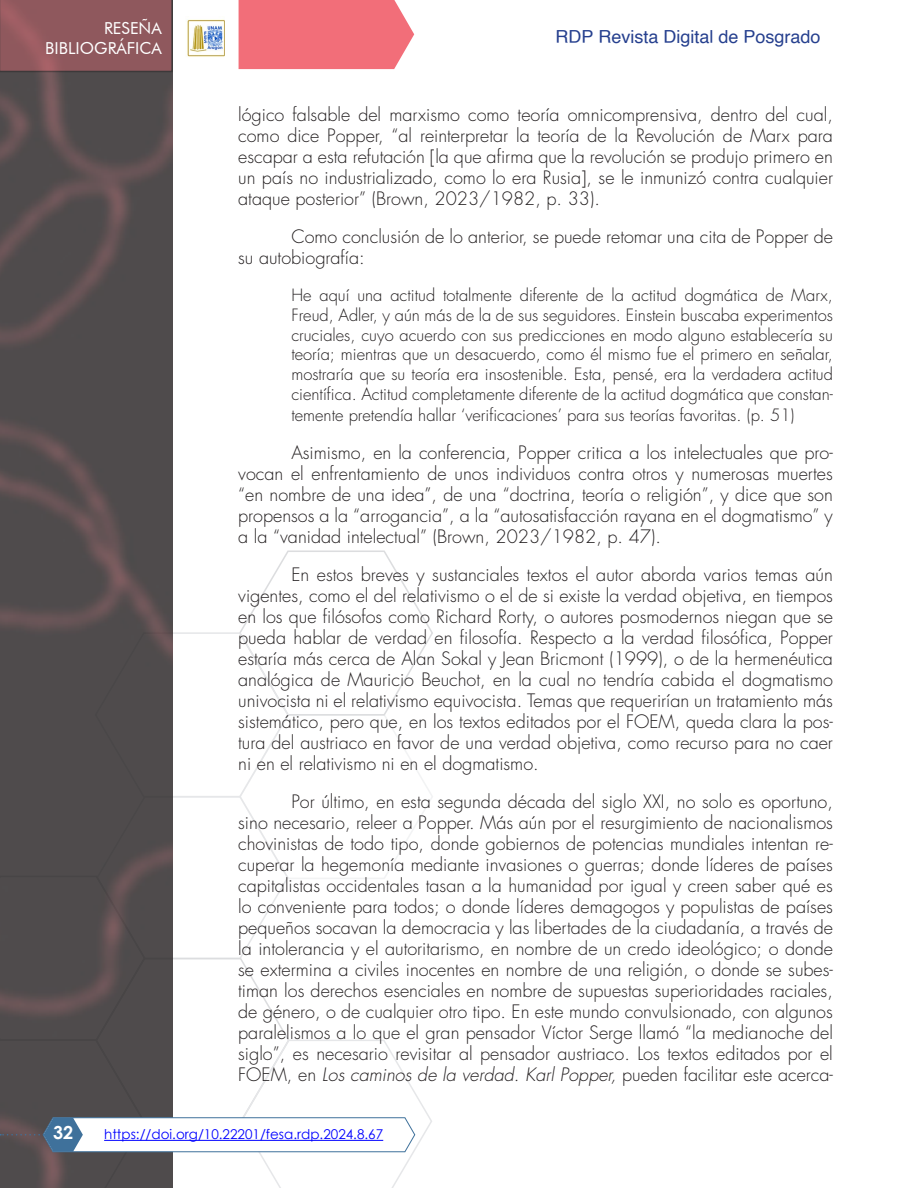
<style>
.page{position:relative;width:918px;height:1188px;background:#fff}
.page>*{position:absolute;margin:0;border:0;box-sizing:border-box;transform-origin:0 0}
.cpo_texto_2do_parraf{font:300 18px/21px "Futura Std";color:#231f20;text-align:justify}
.t1{font:18px "Helvetica";color:#253f8e}
.t2{font:700 18px "Century Gothic";color:#fff}
.cita_larga{font:300 16.5px/20px "Futura Std";color:#231f20;text-align:justify}
.t3{font:16.5px/19.5px "Futura BT";color:#fff;text-align:right}
.t4{font:13.5px "Century Gothic";color:#00f}
.s1{font-style:italic}
</style>
<div class="page">
<img style="left:0;top:72px;width:172px;height:477px">
<div style="left:239px;top:0;width:175px;height:69px;background:#f26e79"></div>
<svg style="left:0;top:0;width:173px;height:72px;background:#8e575c"></svg>
<img style="left:187px;top:19px;width:38px;height:38px">
<svg style="left:0;top:549px;width:433px;height:639px"></svg>
<hr style="left:104px;top:1140px;width:279px;height:1px;background:#00f">
<p class="t3" style="left:45px;top:18px;width:118px">RESEÑA<br>BIBLIOGRÁFICA</p>
<p class="t1" style="left:556px;top:22px;width:267px">RDP Revista Digital de Posgrado</p>
<p class="cpo_texto_2do_parraf" style="left:238px;top:105px;width:596px">lógico falsable del marxismo como teoría omnicomprensiva, dentro del cual, como dice Popper, “al reinterpretar la teoría de la Revolución de Marx para escapar a esta refutación [la que afirma que la revolución se produjo primero en un país no industrializado, como lo era Rusia], se le inmunizó contra cualquier ataque posterior” (Brown, 2023/1982, p. 33).</p>
<p class="cpo_texto_2do_parraf" style="left:238px;top:227px;width:596px;text-indent:53px">Como conclusión de lo anterior, se puede retomar una cita de Popper de su autobiografía:</p>
<p class="cita_larga" style="left:291px;top:285px;width:543px">He aquí una actitud totalmente diferente de la actitud dogmática de Marx, Freud, Adler, y aún más de la de sus seguidores. Einstein buscaba experimentos cruciales, cuyo acuerdo con sus predicciones en modo alguno establecería su teoría; mientras que un desacuerdo, como él mismo fue el primero en señalar, mostraría que su teoría era insostenible. Esta, pensé, era la verdadera actitud científica. Actitud completamente diferente de la actitud dogmática que constan&shy;temente pretendía hallar ‘verificaciones’ para sus teorías favoritas. (p. 51)</p>
<p class="cpo_texto_2do_parraf" style="left:238px;top:442px;width:596px;text-indent:53px">Asimismo, en la conferencia, Popper critica a los intelectuales que pro&shy;vocan el enfrentamiento de unos individuos contra otros y numerosas muertes “en nombre de una idea”, de una “doctrina, teoría o religión”, y dice que son propensos a la “arrogancia”, a la “autosatisfacción rayana en el dogmatismo” y a la “vanidad intelectual” (Brown, 2023/1982, p. 47).</p>
<p class="cpo_texto_2do_parraf" style="left:238px;top:564px;width:596px;text-indent:53px">En estos breves y sustanciales textos el autor aborda varios temas aún vigentes, como el del relativismo o el de si existe la verdad objetiva, en tiempos en los que filósofos como Richard Rorty, o autores posmodernos niegan que se pueda hablar de verdad en filosofía. Respecto a la verdad filosófica, Popper estaría más cerca de Alan Sokal y Jean Bricmont (1999), o de la hermenéutica analógica de Mauricio Beuchot, en la cual no tendría cabida el dogmatismo univocista ni el relativismo equivocista. Temas que requerirían un tratamiento más sistemático, pero que, en los textos editados por el FOEM, queda clara la pos&shy;tura del austriaco en favor de una verdad objetiva, como recurso para no caer ni en el relativismo ni en el dogmatismo.</p>
<p class="cpo_texto_2do_parraf" style="left:238px;top:791px;width:596px;text-indent:53px">Por último, en esta segunda década del siglo XXI, no solo es oportuno, sino necesario, releer a Popper. Más aún por el resurgimiento de nacionalismos chovinistas de todo tipo, donde gobiernos de potencias mundiales intentan re&shy;cuperar la hegemonía mediante invasiones o guerras; donde líderes de países capitalistas occidentales tasan a la humanidad por igual y creen saber qué es lo conveniente para todos; o donde líderes demagogos y populistas de países pequeños socavan la democracia y las libertades de la ciudadanía, a través de la intolerancia y el autoritarismo, en nombre de un credo ideológico; o donde se extermina a civiles inocentes en nombre de una religión, o donde se subes&shy;timan los derechos esenciales en nombre de supuestas superioridades raciales, de género, o de cualquier otro tipo. En este mundo convulsionado, con algunos paralelismos a lo que el gran pensador Víctor Serge llamó “la medianoche del siglo”, es necesario revisitar al pensador austriaco. Los textos editados por el FOEM, en <span class="s1">Los caminos de la verdad. Karl Popper,</span> pueden facilitar este acerca-</p>
<p class="t2" style="left:53px;top:1119px;width:22px">32</p>
<p class="t4" style="left:104px;top:1125px;width:281px">https://doi.org/10.22201/fesa.rdp.2024.8.67</p>
</div>
